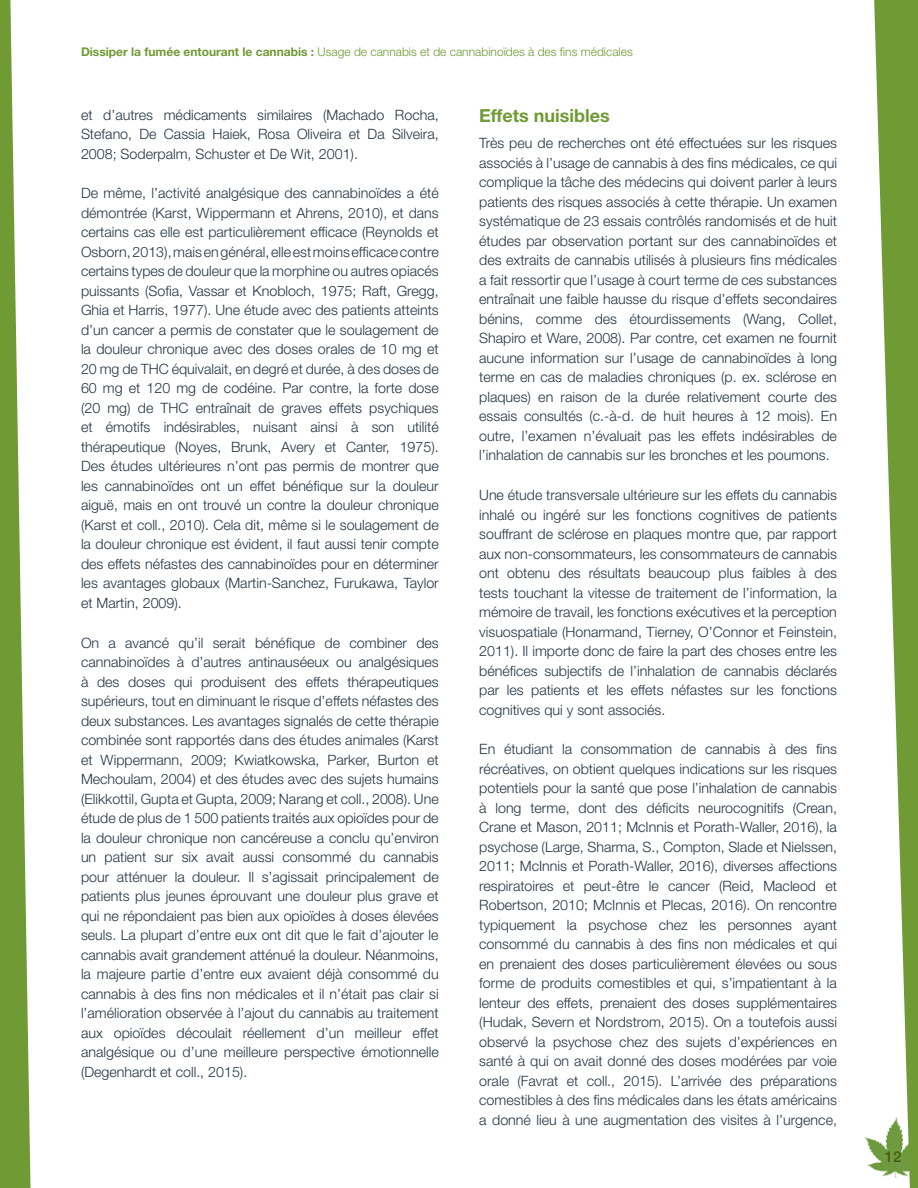
<style>
.page{position:relative;width:918px;height:1188px;background:#fff}
.page>*{position:absolute;margin:0;border:0;box-sizing:border-box;transform-origin:0 0}
.t1{font:700 18px "Helvetica Neue LT Std";color:#6f9a34}
.t2{font:500 15px "Helvetica Neue LT Std";color:#495b13}
.Paragraph_Text{font:300 14.25px/19.5px "Helvetica Neue LT Std";color:#243444;text-align:justify}
.t3{font:300 12px "Helvetica Neue LT Std";color:#6f9a34}
.s1{font-weight:700}
</style>
<div class="page">
<img style="left:864px;top:1136px;width:8px;height:32px">
<svg style="left:872px;top:0;width:46px;height:1188px;fill:#6f9a34"></svg>
<svg style="left:0;top:0;width:31px;height:1188px"></svg>
<p class="t3" style="left:81px;top:44px;width:553px"><span class="s1">Dissiper la fumée entourant le cannabis :</span> Usage de cannabis et de cannabinoïdes à des fins médicales</p>
<p class="Paragraph_Text" style="left:81px;top:104px;width:359px">et d’autres médicaments similaires (Machado Rocha, Stefano, De Cassia Haiek, Rosa Oliveira et Da Silveira, 2008; Soderpalm, Schuster et De Wit, 2001).</p>
<p class="Paragraph_Text" style="left:81px;top:183px;width:359px">De même, l’activité analgésique des cannabinoïdes a été démontrée (Karst, Wippermann et Ahrens, 2010), et dans certains cas elle est particulièrement efficace (Reynolds et Osborn, 2013), mais en général, elle est moins efficace contre certains types de douleur que la morphine ou autres opiacés puissants (Sofia, Vassar et Knobloch, 1975; Raft, Gregg, Ghia et Harris, 1977). Une étude avec des patients atteints d’un cancer a permis de constater que le soulagement de la douleur chronique avec des doses orales de 10 mg et 20 mg de THC équivalait, en degré et durée, à des doses de 60 mg et 120 mg de codéine. Par contre, la forte dose (20 mg) de THC entraînait de graves effets psychiques et émotifs indésirables, nuisant ainsi à son utilité thérapeutique (Noyes, Brunk, Avery et Canter, 1975).<br>Des études ultérieures n’ont pas permis de montrer que les cannabinoïdes ont un effet bénéfique sur la douleur aiguë, mais en ont trouvé un contre la douleur chronique (Karst et coll., 2010). Cela dit, même si le soulagement de la douleur chronique est évident, il faut aussi tenir compte des effets néfastes des cannabinoïdes pour en déterminer les avantages globaux (Martin-Sanchez, Furukawa, Taylor et Martin, 2009).</p>
<p class="Paragraph_Text" style="left:81px;top:632px;width:359px">On a avancé qu’il serait bénéfique de combiner des cannabinoïdes à d’autres antinauséeux ou analgésiques à des doses qui produisent des effets thérapeutiques supérieurs, tout en diminuant le risque d’effets néfastes des deux substances. Les avantages signalés de cette thérapie combinée sont rapportés dans des études animales (Karst et Wippermann, 2009; Kwiatkowska, Parker, Burton et Mechoulam, 2004) et des études avec des sujets humains (Elikkottil, Gupta et Gupta, 2009; Narang et coll., 2008). Une étude de plus de 1 500 patients traités aux opioïdes pour de la douleur chronique non cancéreuse a conclu qu’environ un patient sur six avait aussi consommé du cannabis pour atténuer la douleur. Il s’agissait principalement de patients plus jeunes éprouvant une douleur plus grave et qui ne répondaient pas bien aux opioïdes à doses élevées seuls. La plupart d’entre eux ont dit que le fait d’ajouter le cannabis avait grandement atténué la douleur. Néanmoins, la majeure partie d’entre eux avaient déjà consommé du cannabis à des fins non médicales et il n’était pas clair si l’amélioration observée à l’ajout du cannabis au traitement aux opioïdes découlait réellement d’un meilleur effet analgésique ou d’une meilleure perspective émotionnelle (Degenhardt et coll., 2015).</p>
<h1 class="t1" style="left:479px;top:105px;width:132px">Effets nuisibles</h1>
<p class="Paragraph_Text" style="left:479px;top:133px;width:359px">Très peu de recherches ont été effectuées sur les risques associés à l’usage de cannabis à des fins médicales, ce qui complique la tâche des médecins qui doivent parler à leurs patients des risques associés à cette thérapie. Un examen systématique de 23 essais contrôlés randomisés et de huit études par observation portant sur des cannabinoïdes et des extraits de cannabis utilisés à plusieurs fins médicales a fait ressortir que l’usage à court terme de ces substances entraînait une faible hausse du risque d’effets secondaires bénins, comme des étourdissements (Wang, Collet, Shapiro et Ware, 2008). Par contre, cet examen ne fournit aucune information sur l’usage de cannabinoïdes à long terme en cas de maladies chroniques (p. ex. sclérose en plaques) en raison de la durée relativement courte des essais consultés (c.-à-d. de huit heures à 12 mois). En outre, l’examen n’évaluait pas les effets indésirables de l’inhalation de cannabis sur les bronches et les poumons.</p>
<p class="Paragraph_Text" style="left:479px;top:485px;width:359px">Une étude transversale ultérieure sur les effets du cannabis inhalé ou ingéré sur les fonctions cognitives de patients souffrant de sclérose en plaques montre que, par rapport aux non-consommateurs, les consommateurs de cannabis ont obtenu des résultats beaucoup plus faibles à des tests touchant la vitesse de traitement de l’information, la mémoire de travail, les fonctions exécutives et la perception visuospatiale (Honarmand, Tierney, O’Connor et Feinstein, 2011). Il importe donc de faire la part des choses entre les bénéfices subjectifs de l’inhalation de cannabis déclarés par les patients et les effets néfastes sur les fonctions cognitives qui y sont associés.</p>
<p class="Paragraph_Text" style="left:479px;top:739px;width:359px">En étudiant la consommation de cannabis à des fins récréatives, on obtient quelques indications sur les risques potentiels pour la santé que pose l’inhalation de cannabis à long terme, dont des déficits neurocognitifs (Crean, Crane et Mason, 2011; McInnis et Porath-Waller, 2016), la psychose (Large, Sharma, S., Compton, Slade et Nielssen, 2011; McInnis et Porath-Waller, 2016), diverses affections respiratoires et peut-être le cancer (Reid, Macleod et Robertson, 2010; McInnis et Plecas, 2016). On rencontre typiquement la psychose chez les personnes ayant consommé du cannabis à des fins non médicales et qui en prenaient des doses particulièrement élevées ou sous forme de produits comestibles et qui, s’impatientant à la lenteur des effets, prenaient des doses supplémentaires (Hudak, Severn et Nordstrom, 2015). On a toutefois aussi observé la psychose chez des sujets d’expériences en santé à qui on avait donné des doses modérées par voie orale (Favrat et coll., 2015). L’arrivée des préparations comestibles à des fins médicales dans les états américains a donné lieu à une augmentation des visites à l’urgence,</p>
<p class="t2" style="left:885px;top:1148px;width:18px">12</p>
</div>
